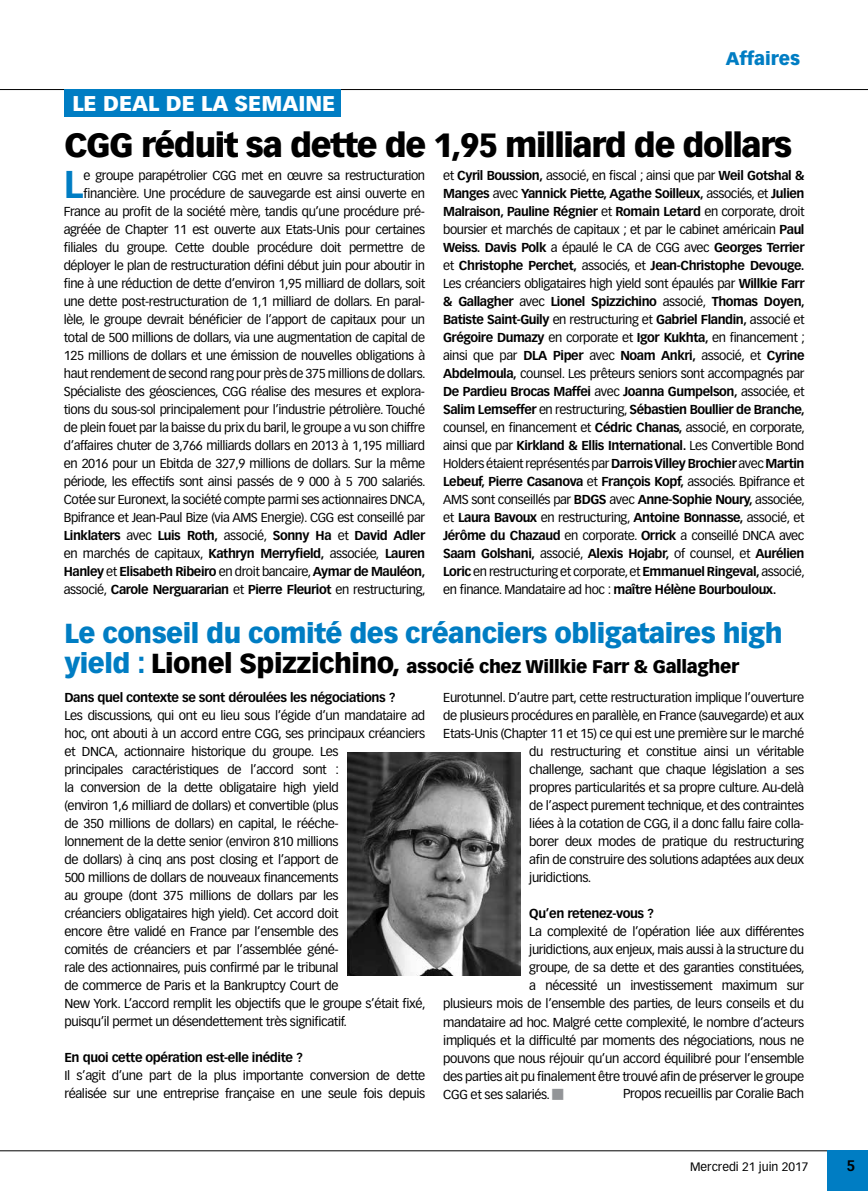
<style>
.page{position:relative;width:868px;height:1191px;background:#fff}
.page>*{position:absolute;margin:0;border:0;box-sizing:border-box;transform-origin:0 0}
.t1{font:700 38.1px "Vectora LH";color:#007dc3}
.t2{font:900 33px "Vectora LH";letter-spacing:-.04em;color:#000}
.t3{font:900 27px "Vectora LH";letter-spacing:-.02em;color:#007dc3}
.t4{font:900 21px "Vectora LH";color:#fff}
.t5{font:900 18px "Vectora LH";letter-spacing:-.02em;color:#000}
.t6{font:900 18px "Vectora LH";color:#007dc3}
.t7{font:700 15px "Vectora LH";color:#000}
.t8{font:12.75px/18px "Vectora LH";letter-spacing:-.03em;color:#000}
.t9{font:700 12.75px "Vectora LH";letter-spacing:-.03em;color:#000}
.t10{font:12px "Vectora LH";color:#000}
.s1{font-weight:700}
.s2{font-size:27px;color:#007dc3}
.s3{font-size:27px}
.s4{color:#939598}
</style>
<div class="page">
<hr style="left:0;top:89px;width:867px;height:1px;background:#000">
<hr style="left:0;top:1150px;width:867px;height:1px;background:#000">
<div style="left:827px;top:1150px;width:40px;height:41px;background:#007dc3"></div>
<div style="left:64px;top:89px;width:276px;height:27px;background:#007dc3"></div>
<img style="left:347px;top:753px;width:173px;height:222px">
<h3 class="t4" style="left:72px;top:91px;width:264px">Le deal de la semaine</h3>
<h3 class="t6" style="left:725px;top:48px;width:76px">Affaires</h3>
<h2 class="t2" style="left:64px;top:125px;width:729px">CGG réduit sa dette de 1,95 milliard de dollars</h2>
<p class="t8" style="left:64px;top:167px;width:363px;text-align:right">e groupe parapétrolier CGG met en œuvre sa restructuration financière. Une procédure de sauvegarde est ainsi ouverte en France au profit de la société mère, tandis qu’une procédure pré&shy;agréée de Chapter 11 est ouverte aux Etats-Unis pour certaines filiales du groupe. Cette double procédure doit permettre de déployer le plan de restructuration défini début juin pour aboutir in fine à une réduction de dette d’environ 1,95 milliard de dollars, soit une dette post-restructuration de 1,1 milliard de dollars. En paral&shy;lèle, le groupe devrait bénéficier de l’apport de capitaux pour un total de 500 millions de dollars, via une augmentation de capital de 125 millions de dollars et une émission de nouvelles obligations à haut rendement de second rang pour près de 375 millions de dollars.<br>Spécialiste des géosciences, CGG réalise des mesures et explora&shy;tions du sous-sol principalement pour l’industrie pétrolière. Touché de plein fouet par la baisse du prix du baril, le groupe a vu son chiffre d’affaires chuter de 3,766 milliards dollars en 2013 à 1,195 milliard en 2016 pour un Ebitda de 327,9 millions de dollars. Sur la même période, les effectifs sont ainsi passés de 9 000 à 5 700 salariés.<br>Cotée sur Euronext, la société compte parmi ses actionnaires DNCA, Bpifrance et Jean-Paul Bize (via AMS Energie). CGG est conseillé par <span class="s1">Linklaters</span> avec <span class="s1">Luis Roth,</span> associé, <span class="s1">Sonny Ha</span> et <span class="s1">David Adler </span>en marchés de capitaux, <span class="s1">Kathryn Merryfield,</span> associée, <span class="s1">Lauren Hanley</span> et <span class="s1">Elisabeth Ribeiro</span> en droit bancaire, <span class="s1">Aymar de Mauléon, </span>associé, <span class="s1">Carole Nerguararian</span> et <span class="s1">Pierre Fleuriot</span> en restructuring,</p>
<p class="t8" style="left:443px;top:167px;width:363px;text-align:justify">et <span class="s1">Cyril Boussion,</span> associé, en fiscal ; ainsi que par <span class="s1">Weil Gotshal &amp; Manges</span> avec <span class="s1">Yannick Piette, Agathe Soilleux,</span> associés, et <span class="s1">Julien Malraison, Pauline Régnier</span> et <span class="s1">Romain Letard</span> en corporate, droit boursier et marchés de capitaux ; et par le cabinet américain <span class="s1">Paul Weiss. Davis Polk</span> a épaulé le CA de CGG avec <span class="s1">Georges Terrier </span>et <span class="s1">Christophe Perchet,</span> associés, et <span class="s1">Jean-Christophe Devouge.<br></span>Les créanciers obligataires high yield sont épaulés par <span class="s1">Willkie Farr &amp; Gallagher</span> avec <span class="s1">Lionel Spizzichino</span> associé, <span class="s1">Thomas Doyen, Batiste Saint-Guily</span> en restructuring et <span class="s1">Gabriel Flandin,</span> associé et <span class="s1">Grégoire Dumazy</span> en corporate et <span class="s1">Igor Kukhta,</span> en financement ; ainsi que par <span class="s1">DLA Piper</span> avec <span class="s1">Noam Ankri,</span> associé, et <span class="s1">Cyrine Abdelmoula,</span> counsel. Les prêteurs seniors sont accompagnés par <span class="s1">De Pardieu Brocas Maffei</span> avec <span class="s1">Joanna Gumpelson,</span> associée, et <span class="s1">Salim Lemseffer</span> en restructuring, <span class="s1">Sébastien Boullier de Branche, </span>counsel, en financement et <span class="s1">Cédric Chanas,</span> associé, en corporate, ainsi que par <span class="s1">Kirkland &amp; Ellis International.</span> Les Convertible Bond Holders étaient représentés par <span class="s1">Darrois Villey Brochier</span> avec <span class="s1">Martin Lebeuf, Pierre Casanova</span> et <span class="s1">François Kopf,</span> associés. Bpifrance et AMS sont conseillés par <span class="s1">BDGS</span> avec <span class="s1">Anne-Sophie Noury,</span> associée, et <span class="s1">Laura Bavoux</span> en restructuring, <span class="s1">Antoine Bonnasse,</span> associé, et <span class="s1">Jérôme du Chazaud</span> en corporate. <span class="s1">Orrick</span> a conseillé DNCA avec <span class="s1">Saam Golshani,</span> associé, <span class="s1">Alexis Hojabr,</span> of counsel, et <span class="s1">Aurélien Loric</span> en restructuring et corporate, et <span class="s1">Emmanuel Ringeval,</span> associé, en finance. Mandataire ad hoc : <span class="s1">maître Hélène Bourbouloux.</span></p>
<h1 class="t1" style="left:64px;top:161px;width:21px">L</h1>
<h3 class="t3" style="left:64px;top:616px;width:719px">Le conseil du comité des créanciers obligataires high</h3>
<h3 class="t5" style="left:64px;top:655px;width:676px"><span class="s2">yield :</span> <span class="s3">Lionel Spizzichino,</span> associé chez Willkie Farr &amp; Gallagher</h3>
<p class="t9" style="left:64px;top:690px;width:332px">Dans quel contexte se sont déroulées les négociations ?</p>
<p class="t8" style="left:64px;top:707px;width:363px">Les discussions, qui ont eu lieu sous l’égide d’un mandataire ad hoc, ont abouti à un accord entre CGG, ses principaux créanciers et DNCA, actionnaire historique du groupe. Les<br>principales caractéristiques de l’accord sont :<br>la conversion de la dette obligataire high yield<br>(environ 1,6 milliard de dollars) et convertible (plus<br>de 350 millions de dollars) en capital, le rééche-<br>lonnement de la dette senior (environ 810 millions<br>de dollars) à cinq ans post closing et l’apport de<br>500 millions de dollars de nouveaux financements<br>au groupe (dont 375 millions de dollars par les<br>créanciers obligataires high yield). Cet accord doit<br>encore être validé en France par l’ensemble des<br>comités de créanciers et par l’assemblée géné-<br>rale des actionnaires, puis confirmé par le tribunal<br>de commerce de Paris et la Bankruptcy Court de<br>New York. L’accord remplit les objectifs que le groupe s’était fixé, puisqu’il permet un désendettement très significatif.</p>
<p class="t9" style="left:64px;top:1050px;width:240px">En quoi cette opération est-elle inédite ?</p>
<p class="t8" style="left:64px;top:1067px;width:362px">Il s’agit d’une part de la plus importante conversion de dette réalisée sur une entreprise française en une seule fois depuis</p>
<p class="t8" style="left:443px;top:689px;width:362px">Eurotunnel. D’autre part, cette restructuration implique l’ouverture</p>
<p class="t8" style="left:443px;top:707px;width:362px">de plusieurs procédures en parallèle, en France (sauvegarde) et aux</p>
<p class="t8" style="left:443px;top:725px;width:362px">Etats-Unis (Chapter 11 et 15) ce qui est une première sur le marché</p>
<p class="t8" style="left:529px;top:743px;width:276px">du restructuring et constitue ainsi un véritable</p>
<p class="t8" style="left:529px;top:761px;width:276px">challenge, sachant que chaque législation a ses</p>
<p class="t8" style="left:529px;top:779px;width:276px">propres particularités et sa propre culture. Au-delà</p>
<p class="t8" style="left:529px;top:797px;width:276px">de l’aspect purement technique, et des contraintes</p>
<p class="t8" style="left:529px;top:815px;width:276px">liées à la cotation de CGG, il a donc fallu faire colla-</p>
<p class="t8" style="left:529px;top:833px;width:276px">borer deux modes de pratique du restructuring</p>
<p class="t8" style="left:529px;top:851px;width:276px">afin de construire des solutions adaptées aux deux</p>
<p class="t8" style="left:529px;top:869px;width:64px">juridictions.</p>
<p class="t9" style="left:529px;top:906px;width:126px">Qu’en retenez-vous ?</p>
<p class="t8" style="left:529px;top:923px;width:276px">La complexité de l’opération liée aux différentes</p>
<p class="t8" style="left:529px;top:941px;width:276px">juridictions, aux enjeux, mais aussi à la structure du</p>
<p class="t8" style="left:529px;top:959px;width:277px">groupe, de sa dette et des garanties constituées,</p>
<p class="t8" style="left:529px;top:977px;width:276px">a nécessité un investissement maximum sur</p>
<p class="t8" style="left:443px;top:995px;width:362px">plusieurs mois de l’ensemble des parties, de leurs conseils et du</p>
<p class="t8" style="left:443px;top:1013px;width:362px">mandataire ad hoc. Malgré cette complexité, le nombre d’acteurs</p>
<p class="t8" style="left:443px;top:1031px;width:362px">impliqués et la difficulté par moments des négociations, nous ne</p>
<p class="t8" style="left:443px;top:1049px;width:362px">pouvons que nous réjouir qu’un accord équilibré pour l’ensemble</p>
<p class="t8" style="left:443px;top:1067px;width:362px">des parties ait pu finalement être trouvé afin de préserver le groupe</p>
<p class="t8" style="left:443px;top:1085px;width:122px">CGG et ses salariés. <span class="s4">■</span></p>
<p class="t8" style="left:623px;top:1085px;width:182px">Propos recueillis par Coralie Bach</p>
<p class="t10" style="left:690px;top:1159px;width:120px">Mercredi 21 juin 2017</p>
<p class="t7" style="left:846px;top:1156px;width:10px">5</p>
</div>
